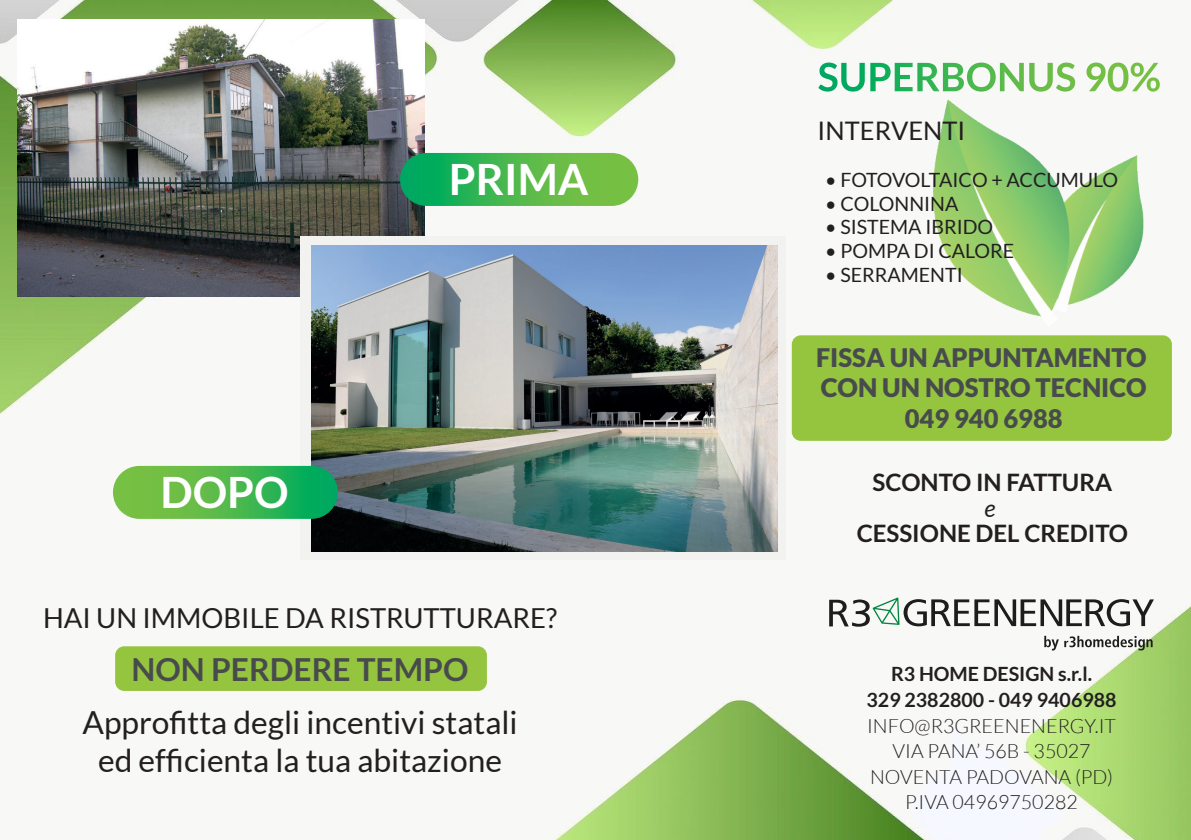
<style>
.page{position:relative;width:1191px;height:840px;background:#fff}
.page>*{position:absolute;margin:0;border:0;box-sizing:border-box;transform-origin:0 0}
.t1{font:700 43.2px "Lato";color:#fff}
.t2{font:31.8px/52.8px "Lato";color:#231f20;text-align:center}
.t3{font:27.6px "Lato";color:#231f20}
.t4{font:900 25.6px/30.6px "Lato";color:#484b4d;text-align:center}
.t5{font:25.6px "Lato";color:#231f20}
.t6{font:700 24px/25.6px "Lato";color:#231f20;text-align:center}
.t7{font:300 19.6px/25.6px "Lato";color:#231f20;text-align:center}
.t8{font:19.6px "Lato";color:#231f20}
.s1{font-weight:700;color:#484b4d}
.s2{font-weight:400;font-style:italic}
.s3{font-weight:700}
</style>
<div class="page">
<img style="left:0;top:0;width:1191px;height:839px">
<div style="left:115px;top:646px;width:372px;height:44px;background:#95c53e;border-radius:9px"></div>
<div style="left:791px;top:335px;width:380px;height:105px;background:#95c53e;border-radius:9px"></div>
<img style="left:923px;top:91px;width:231px;height:244px">
<svg style="left:818px;top:62px;width:46px;height:29px"></svg>
<svg style="left:870px;top:62px;width:153px;height:29px"></svg>
<svg style="left:1029px;top:62px;width:46px;height:29px"></svg>
<svg style="left:1086px;top:62px;width:73px;height:30px"></svg>
<svg style="left:829px;top:597px;width:325px;height:29px"></svg>
<svg style="left:1044px;top:635px;width:108px;height:15px"></svg>
<img style="left:17px;top:19px;width:408px;height:278px">
<div style="left:300px;top:235px;width:486px;height:324px;background:#f2f2f1"></div>
<img style="left:311px;top:245px;width:466px;height:306px">
<svg style="left:400px;top:153px;width:238px;height:53px;background:#46b74e"></svg>
<svg style="left:113px;top:465px;width:225px;height:53px;background:#4bb850"></svg>
<p class="t1" style="left:160px;top:467px;width:130px">DOPO</p>
<p class="t1" style="left:449px;top:154px;width:141px">PRIMA</p>
<p class="t3" style="left:43px;top:602px;width:515px">HAI UN IMMOBILE DA RISTRUTTURARE?</p>
<p class="t2" style="left:82px;top:643px;width:437px"><span class="s1">NON PERDERE TEMPO<br></span>Approfitta degli incentivi statali</p>
<p class="t2" style="left:98px;top:733px;width:405px">ed efficienta la tua abitazione</p>
<p class="t5" style="left:817px;top:116px;width:149px">INTERVENTI</p>
<p class="t8" style="left:825px;top:169px;width:294px">• FOTOVOLTAICO + ACCUMULO</p>
<p class="t8" style="left:825px;top:193px;width:135px">• COLONNINA</p>
<p class="t8" style="left:825px;top:216px;width:170px">• SISTEMA IBRIDO</p>
<p class="t8" style="left:825px;top:240px;width:191px">• POMPA DI CALORE</p>
<p class="t8" style="left:825px;top:263px;width:139px">• SERRAMENTI</p>
<p class="t4" style="left:816px;top:341px;width:332px">FISSA UN APPUNTAMENTO<br>CON UN NOSTRO TECNICO<br>049 940 6988</p>
<p class="t6" style="left:856px;top:469px;width:273px">SCONTO IN FATTURA<br><span class="s2">e<br></span>CESSIONE DEL CREDITO</p>
<p class="t7" style="left:866px;top:661px;width:251px"><span class="s3">R3 HOME DESIGN s.r.l.<br>329 2382800 - 049 9406988<br></span>INFO@R3GREENENERGY.IT<br>VIA PANA’ 56B - 35027<br>NOVENTA PADOVANA (PD)<br>P.IVA 04969750282</p>
</div>
